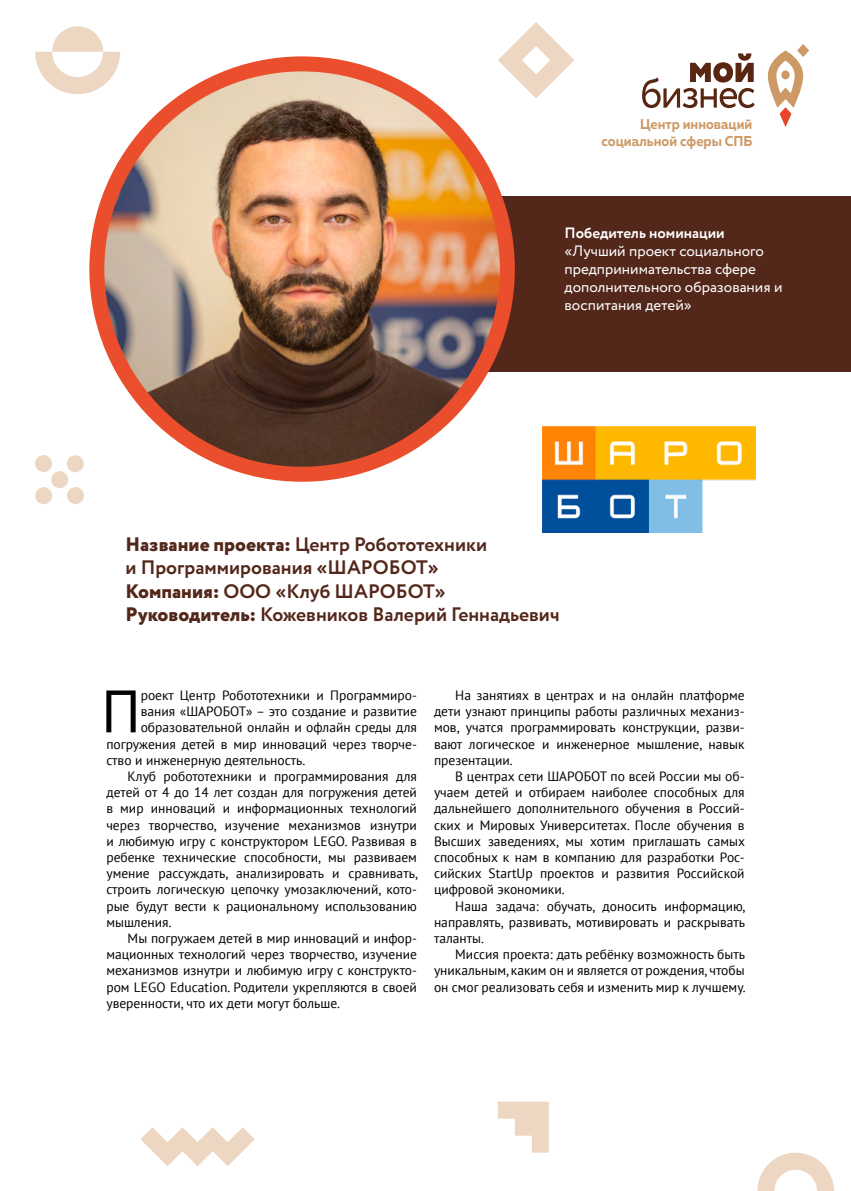
<style>
.page{position:relative;width:851px;height:1191px;background:#fff}
.page>*{position:absolute;margin:0;border:0;box-sizing:border-box;transform-origin:0 0}
.t1{font:59.85px "PT Sans";color:#000}
.t2{font:700 19.5px/23.4px "Circe";color:#53271a}
.t3{font:15px/18px "Circe";color:#fff}
.t4{font:700 15px "Circe";color:#fff}
.t5{font:700 14.25px/17.1px "Muller";color:#cd9966;text-align:right;scale:.93 1}
.t6{font:13.5px/16.2px "PT Sans";color:#000;text-align:justify}
.s1{font-weight:800}
</style>
<div class="page">
<svg style="left:642px;top:53px;width:112px;height:55px"></svg>
<svg style="left:767px;top:44px;width:42px;height:83px"></svg>
<svg style="left:757px;top:1152px;width:76px;height:39px"></svg>
<svg style="left:497px;top:1101px;width:51px;height:51px"></svg>
<div style="left:35px;top:455px;width:17px;height:17px;background:#edd7c2;border-radius:50%"></div>
<div style="left:67px;top:487px;width:17px;height:17px;background:#edd7c2;border-radius:50%"></div>
<div style="left:51px;top:471px;width:17px;height:17px;background:#edd7c2;border-radius:50%"></div>
<div style="left:35px;top:487px;width:17px;height:17px;background:#edd7c2;border-radius:50%"></div>
<div style="left:67px;top:455px;width:17px;height:17px;background:#edd7c2;border-radius:50%"></div>
<svg style="left:498px;top:22px;width:76px;height:76px"></svg>
<svg style="left:35px;top:26px;width:85px;height:68px"></svg>
<div style="left:456px;top:197px;width:394px;height:175px;background:#53271a"></div>
<img style="left:97px;top:64px;width:410px;height:410px;border-radius:205px">
<div style="left:89px;top:56px;width:425px;height:426px;border:15px solid #ea4e2c;border-radius:50%"></div>
<img style="left:542px;top:426px;width:212px;height:107px">
<svg style="left:140px;top:1127px;width:115px;height:39px"></svg>
<p class="t5" style="left:601px;top:116px;width:164px">Центр инноваций социальной сферы СПБ</p>
<p class="t4" style="left:564px;top:222px;width:162px">Победитель номинации</p>
<p class="t3" style="left:564px;top:242px;width:219px">«Лучший проект социального предпринимательства сфере дополнительного образования и воспитания детей»</p>
<h2 class="t2" style="left:125px;top:533px;width:435px"><span class="s1">Название проекта:</span> Центр Робототехники<br>и Программирования «ШАРОБОТ»<br><span class="s1">Компания:</span> ООО «Клуб ШАРОБОТ» <span class="s1">Руководитель:</span> Кожевников Валерий Геннадьевич</h2>
<h1 class="t1" style="left:101px;top:673px;width:41px">П</h1>
<p class="t6" style="left:141px;top:687px;width:278px">роект Центр Робототехники и Программиро-</p>
<p class="t6" style="left:141px;top:703px;width:278px">вания «ШАРОБОТ» – это создание и развитие</p>
<p class="t6" style="left:141px;top:719px;width:278px">образовательной онлайн и офлайн среды для</p>
<p class="t6" style="left:106px;top:735px;width:312px">погружения детей в мир инноваций через творче-</p>
<p class="t6" style="left:106px;top:751px;width:200px">ство и инженерную деятельность.</p>
<p class="t6" style="left:128px;top:768px;width:291px">Клуб робототехники и программирования для</p>
<p class="t6" style="left:106px;top:784px;width:312px">детей от 4 до 14 лет создан для погружения детей</p>
<p class="t6" style="left:106px;top:800px;width:307px">в мир инноваций и информационных технологий</p>
<p class="t6" style="left:106px;top:816px;width:312px">через творчество, изучение механизмов изнутри</p>
<p class="t6" style="left:106px;top:832px;width:312px">и любимую игру с конструктором LEGO. Развивая в</p>
<p class="t6" style="left:106px;top:849px;width:312px">ребенке технические способности, мы развиваем</p>
<p class="t6" style="left:106px;top:865px;width:313px">умение рассуждать, анализировать и сравнивать,</p>
<p class="t6" style="left:106px;top:881px;width:312px">строить логическую цепочку умозаключений, кото-</p>
<p class="t6" style="left:106px;top:897px;width:312px">рые будут вести к рациональному использованию</p>
<p class="t6" style="left:106px;top:913px;width:67px">мышления.</p>
<p class="t6" style="left:128px;top:930px;width:291px">Мы погружаем детей в мир инноваций и инфор-</p>
<p class="t6" style="left:106px;top:946px;width:312px">мационных технологий через творчество, изучение</p>
<p class="t6" style="left:106px;top:962px;width:312px">механизмов изнутри и любимую игру с конструкто-</p>
<p class="t6" style="left:106px;top:978px;width:312px">ром LEGO Education. Родители укрепляются в своей</p>
<p class="t6" style="left:106px;top:994px;width:235px">уверенности, что их дети могут больше.</p>
<p class="t6" style="left:434px;top:687px;width:312px;text-indent:21px">На занятиях в центрах и на онлайн платформе дети узнают принципы работы различных механиз&shy;мов, учатся программировать конструкции, разви&shy;вают логическое и инженерное мышление, навык презентации.</p>
<p class="t6" style="left:434px;top:768px;width:312px;text-indent:21px">В центрах сети ШАРОБОТ по всей России мы об&shy;учаем детей и отбираем наиболее способных для дальнейшего дополнительного обучения в Россий&shy;ских и Мировых Университетах. После обучения в Высших заведениях, мы хотим приглашать самых способных к нам в компанию для разработки Рос&shy;сийских StartUp проектов и развития Российской цифровой экономики.</p>
<p class="t6" style="left:434px;top:897px;width:313px;text-indent:21px">Наша задача: обучать, доносить информацию, направлять, развивать, мотивировать и раскрывать таланты.</p>
<p class="t6" style="left:434px;top:946px;width:313px;text-indent:21px">Миссия проекта: дать ребёнку возможность быть уникальным, каким он и является от рождения, чтобы он смог реализовать себя и изменить мир к лучшему.</p>
</div>
